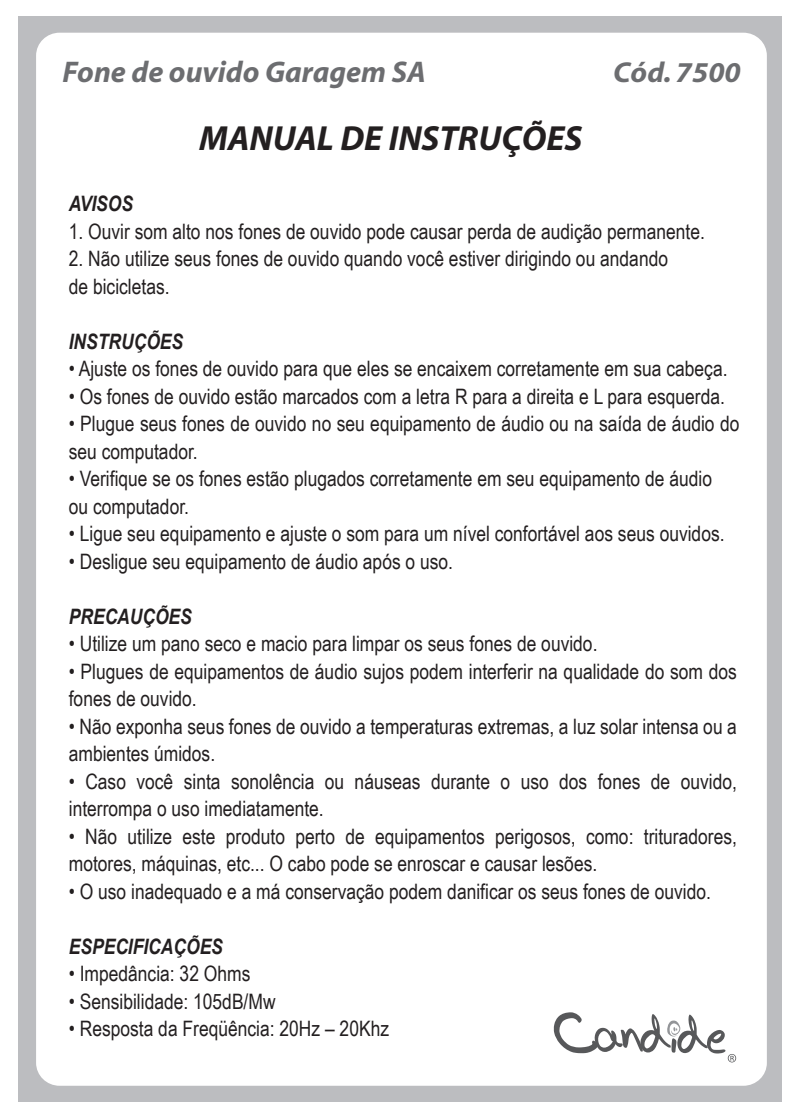
<style>
.page{position:relative;width:799px;height:1117px;background:#fff}
.page>*{position:absolute;margin:0;border:0;box-sizing:border-box;transform-origin:0 0}
.t1{font:italic 700 35px "Myriad";color:#231f20}
.t2{font:italic 700 30px "Myriad";color:#6c6d70}
.t3{font:italic 700 28.75px "Myriad";color:#6c6d70;scale:1.04 1}
.t4{font:21.25px/27.5px "Arial Narrow";color:#231f20}
.t5{font:italic 700 21.25px "Arial Narrow";color:#231f20}
</style>
<div class="page">
<div style="left:18px;top:16px;width:763px;height:1085px;background:#bcbdc0"></div>
<div style="left:36px;top:33px;width:730px;height:1052px;background:#fff;border-radius:23px"></div>
<svg style="left:553px;top:1012px;width:182px;height:50px"></svg>
<h2 class="t2" style="left:62px;top:61px;width:364px">Fone de ouvido Garagem SA</h2>
<h3 class="t3" style="left:612px;top:61px;width:124px">Cód. 7500</h3>
<h1 class="t1" style="left:199px;top:125px;width:384px">MANUAL DE INSTRUÇÕES</h1>
<p class="t5" style="left:69px;top:191px;width:66px">AVISOS</p>
<p class="t4" style="left:69px;top:217px;width:637px">1. Ouvir som alto nos fones de ouvido pode causar perda de audição permanente.</p>
<p class="t4" style="left:69px;top:245px;width:600px">2. Não utilize seus fones de ouvido quando você estiver dirigindo ou andando de bicicletas.</p>
<p class="t5" style="left:69px;top:329px;width:116px">INSTRUÇÕES</p>
<p class="t4" style="left:69px;top:355px;width:659px">• Ajuste os fones de ouvido para que eles se encaixem corretamente em sua cabeça.</p>
<p class="t4" style="left:69px;top:382px;width:657px">• Os fones de ouvido estão marcados com a letra R para a direita e L para esquerda.</p>
<p class="t4" style="left:69px;top:410px;width:671px">• Plugue seus fones de ouvido no seu equipamento de áudio ou na saída de áudio do seu computador.</p>
<p class="t4" style="left:69px;top:465px;width:644px">• Verifique se os fones estão plugados corretamente em seu equipamento de áudio ou computador.</p>
<p class="t4" style="left:69px;top:520px;width:657px">• Ligue seu equipamento e ajuste o som para um nível confortável aos seus ouvidos.</p>
<p class="t4" style="left:69px;top:547px;width:385px">• Desligue seu equipamento de áudio após o uso.</p>
<p class="t5" style="left:69px;top:604px;width:124px">PRECAUÇÕES</p>
<p class="t4" style="left:69px;top:630px;width:530px">• Utilize um pano seco e macio para limpar os seus fones de ouvido.</p>
<p class="t4" style="left:69px;top:657px;width:669px">• Plugues de equipamentos de áudio sujos podem interferir na qualidade do som dos fones de ouvido.</p>
<p class="t4" style="left:69px;top:712px;width:669px">• Não exponha seus fones de ouvido a temperaturas extremas, a luz solar intensa ou a ambientes úmidos.</p>
<p class="t4" style="left:69px;top:767px;width:669px">• Caso você sinta sonolência ou náuseas durante o uso dos fones de ouvido, interrompa o uso imediatamente.</p>
<p class="t4" style="left:69px;top:822px;width:669px">• Não utilize este produto perto de equipamentos perigosos, como: trituradores, motores, máquinas, etc... O cabo pode se enroscar e causar lesões.</p>
<p class="t4" style="left:69px;top:877px;width:643px">• O uso inadequado e a má conservação podem danificar os seus fones de ouvido.</p>
<p class="t5" style="left:69px;top:934px;width:155px">ESPECIFICAÇÕES</p>
<p class="t4" style="left:69px;top:960px;width:183px">• Impedância: 32 Ohms</p>
<p class="t4" style="left:69px;top:987px;width:208px">• Sensibilidade: 105dB/Mw</p>
<p class="t4" style="left:69px;top:1015px;width:321px">• Resposta da Freqüência: 20Hz – 20Khz</p>
</div>
